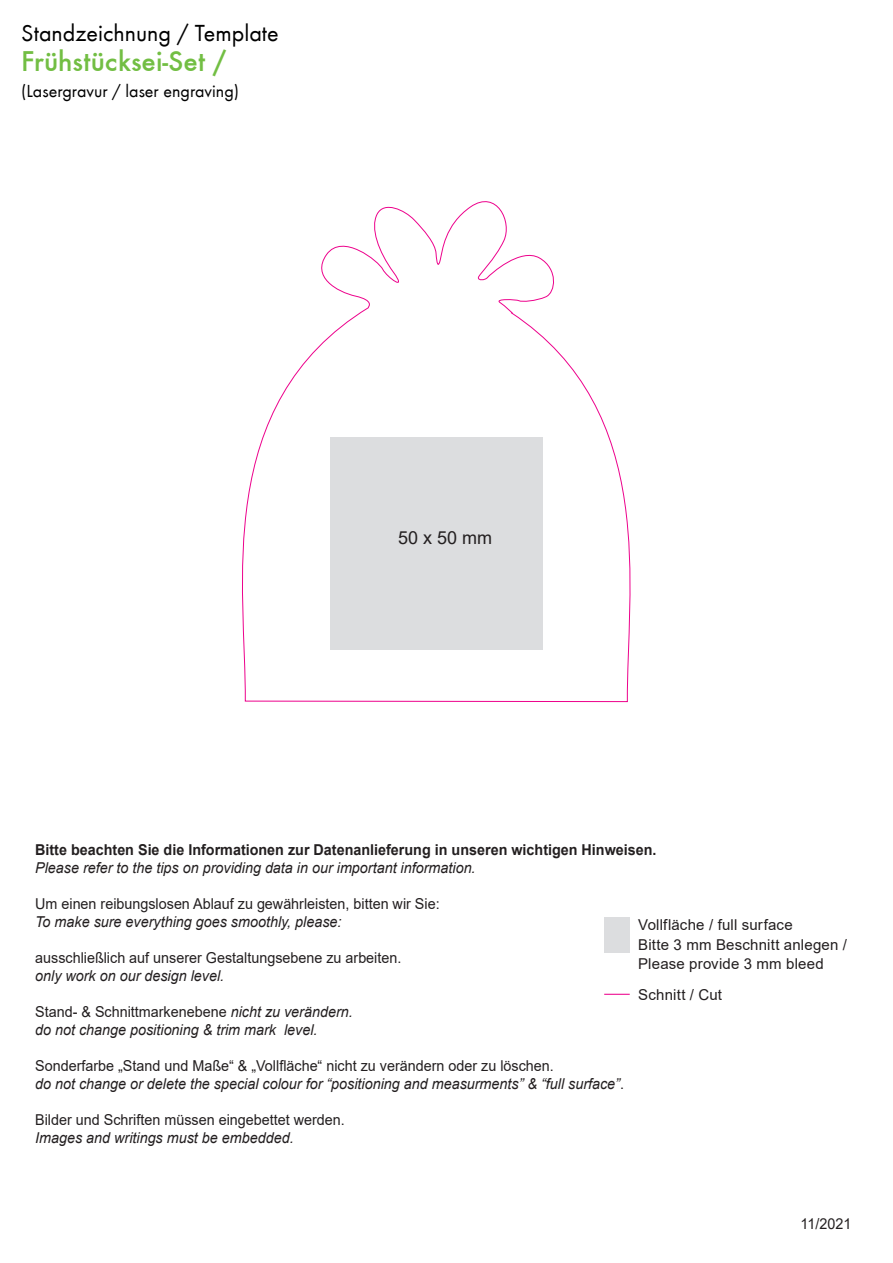
<style>
.page{position:relative;width:893px;height:1263px;background:#fff}
.page>*{position:absolute;margin:0;border:0;box-sizing:border-box;transform-origin:0 0}
.t1{font:29.55px "Futura T Medium";color:#72be43}
.t2{font:24px "Futura T";color:#000}
.t3{font:18px "Futura T";color:#000}
.t4{font:18px "Arial";color:#231f20}
.t5{font:italic 15px/18px "Arial";color:#231f20;scale:.96 1}
.t6{font:15px "Arial";color:#231f20;scale:.96 1}
.t7{font:15px/19.5px "Arial";color:#231f20}
.t8{font:700 15px "Arial";color:#231f20;scale:.96 1}
.s1{font-style:normal}
</style>
<div class="page">
<svg style="left:242px;top:201px;width:389px;height:501px"></svg>
<div style="left:604px;top:918px;width:26px;height:35px;background:#dcdddf"></div>
<svg style="left:604px;top:994px;width:26px;height:1px"></svg>
<h2 class="t2" style="left:21px;top:20px;width:259px">Standzeichnung / Template</h2>
<h1 class="t1" style="left:21px;top:44px;width:206px">Frühstücksei-Set /</h1>
<p class="t3" style="left:21px;top:81px;width:219px">(Lasergravur / laser engraving)</p>
<p class="t4" style="left:398px;top:525px;width:96px">50 x 50 mm</p>
<p class="t8" style="left:35px;top:839px;width:649px">Bitte beachten Sie die Informationen zur Datenanlieferung in unseren wichtigen Hinweisen.</p>
<p class="t5" style="left:35px;top:859px;width:460px">Please refer to the tips on providing data in our important information.</p>
<p class="t6" style="left:35px;top:894px;width:423px">Um einen reibungslosen Ablauf zu gewährleisten, bitten wir Sie:</p>
<p class="t5" style="left:35px;top:913px;width:321px">To make sure everything goes smoothly, please:</p>
<p class="t6" style="left:35px;top:948px;width:383px">ausschließlich auf unserer Gestaltungsebene zu arbeiten.</p>
<p class="t5" style="left:35px;top:967px;width:198px">only work on our design level.</p>
<p class="t5" style="left:35px;top:1003px;width:332px"><span class="s1">Stand- &amp; Schnittmarkenebene</span> nicht zu verändern. do not change positioning &amp; trim mark level.</p>
<p class="t5" style="left:35px;top:1057px;width:615px"><span class="s1">Sonderfarbe „Stand und Maße“ &amp; „Vollfläche“ nicht zu verändern oder zu löschen.<br></span>do not change or delete the special colour for “positioning and measurments” &amp; “full surface”<span class="s1">.</span></p>
<p class="t6" style="left:35px;top:1110px;width:324px">Bilder und Schriften müssen eingebettet werden.</p>
<p class="t5" style="left:35px;top:1129px;width:271px">Images and writings must be embedded.</p>
<p class="t7" style="left:638px;top:915px;width:210px">Vollfläche / full surface<br>Bitte 3 mm Beschnitt anlegen /<br>Please provide 3 mm bleed</p>
<p class="t7" style="left:638px;top:984px;width:85px">Schnitt / Cut</p>
<p class="t6" style="left:801px;top:1213px;width:54px">11/2021</p>
</div>
